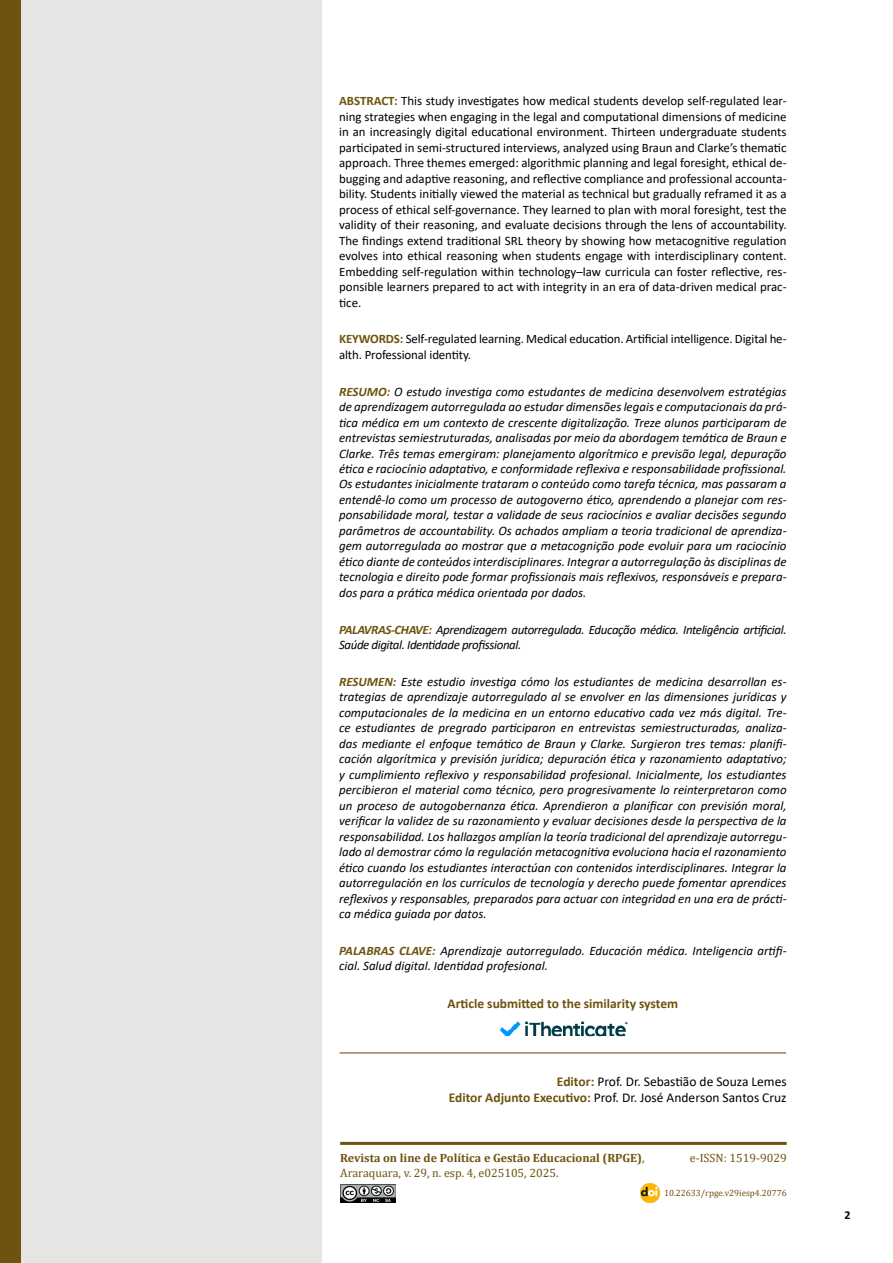
<style>
.page{position:relative;width:893px;height:1263px;background:#fff}
.page>*{position:absolute;margin:0;border:0;box-sizing:border-box;transform-origin:0 0}
.t1{font:13.5px/16.2px "Calibri";color:#000;text-align:right}
.t2{font:700 13.5px "Calibri";color:#6e530e}
.t3{font:italic 12.9px/15.5px "Calibri";color:#000;text-align:justify}
.t4{font:12.9px/15.5px "Calibri";letter-spacing:-.01em;color:#000;text-align:justify}
.t5{font:italic 12.9px/15.5px "Calibri";letter-spacing:-.03em;color:#000}
.t6{font:700 12px/14.4px "Cambria";color:#6e530e}
.t7{font:12px "Cambria";color:#6e530e}
.t8{font:700 12px "Calibri";color:#000}
.t9{font:9px "Cambria";color:#6e530e}
.s1{font-weight:700;color:#6e530e}
.s2{font-weight:400}
</style>
<div class="page">
<hr style="left:340px;top:1142px;width:447px;height:3px;background:#6e530e">
<img style="left:340px;top:1184px;width:55px;height:18px">
<div style="left:0;top:0;width:21px;height:1263px;background:#6e530e"></div>
<hr style="left:892px;top:0;width:1px;height:1263px;background:#6e530e">
<div style="left:22px;top:0;width:300px;height:1263px;background:#e6e5e3"></div>
<img style="left:640px;top:1183px;width:20px;height:20px">
<img style="left:500px;top:1021px;width:127px;height:16px">
<hr style="left:340px;top:1052px;width:446px;height:2px;background:#978352">
<p class="t4" style="left:339px;top:93px;width:449px"><span class="s1">ABSTRACT:</span> This study investigates how medical students develop self-regulated lear&shy;ning strategies when engaging in the legal and computational dimensions of medicine in an increasingly digital educational environment. Thirteen undergraduate students participated in semi-structured interviews, analyzed using Braun and Clarke’s thematic approach. Three themes emerged: algorithmic planning and legal foresight, ethical de&shy;bugging and adaptive reasoning, and reflective compliance and professional accounta&shy;bility. Students initially viewed the material as technical but gradually reframed it as a process of ethical self-governance. They learned to plan with moral foresight, test the validity of their reasoning, and evaluate decisions through the lens of accountability.<br>The findings extend traditional SRL theory by showing how metacognitive regulation evolves into ethical reasoning when students engage with interdisciplinary content.<br>Embedding self-regulation within technology–law curricula can foster reflective, res&shy;ponsible learners prepared to act with integrity in an era of data-driven medical prac&shy;tice.</p>
<p class="t4" style="left:339px;top:331px;width:449px"><span class="s1">KEYWORDS:</span> Self-regulated learning. Medical education. Artificial intelligence. Digital he&shy;alth. Professional identity.</p>
<p class="t3" style="left:339px;top:383px;width:449px"><span class="s1">RESUMO:</span> O estudo investiga como estudantes de medicina desenvolvem estratégias de aprendizagem autorregulada ao estudar dimensões legais e computacionais da prá&shy;tica médica em um contexto de crescente digitalização. Treze alunos participaram de entrevistas semiestruturadas, analisadas por meio da abordagem temática de Braun e Clarke. Três temas emergiram: planejamento algorítmico e previsão legal, depuração ética e raciocínio adaptativo, e conformidade reflexiva e responsabilidade profissional.<br>Os estudantes inicialmente trataram o conteúdo como tarefa técnica, mas passaram a entendê-lo como um processo de autogoverno ético, aprendendo a planejar com res&shy;ponsabilidade moral, testar a validade de seus raciocínios e avaliar decisões segundo parâmetros de accountability. Os achados ampliam a teoria tradicional de aprendiza&shy;gem autorregulada ao mostrar que a metacognição pode evoluir para um raciocínio ético diante de conteúdos interdisciplinares. Integrar a autorregulação às disciplinas de tecnologia e direito pode formar profissionais mais reflexivos, responsáveis e prepara&shy;dos para a prática médica orientada por dados.</p>
<p class="t5" style="left:339px;top:621px;width:449px"><span class="s1">PALAVRAS-CHAVE:</span> Aprendizagem autorregulada. Educação médica. Inteligência artificial.<br>Saúde digital. Identidade profissional.</p>
<p class="t3" style="left:339px;top:673px;width:449px"><span class="s1">RESUMEN:</span> Este estudio investiga cómo los estudiantes de medicina desarrollan es&shy;trategias de aprendizaje autorregulado al se envolver en las dimensiones jurídicas y computacionales de la medicina en un entorno educativo cada vez más digital. Tre&shy;ce estudiantes de pregrado participaron en entrevistas semiestructuradas, analiza&shy;das mediante el enfoque temático de Braun y Clarke. Surgieron tres temas: planifi&shy;cación algorítmica y previsión jurídica; depuración ética y razonamiento adaptativo; y cumplimiento reflexivo y responsabilidad profesional. Inicialmente, los estudiantes percibieron el material como técnico, pero progresivamente lo reinterpretaron como un proceso de autogobernanza ética. Aprendieron a planificar con previsión moral, verificar la validez de su razonamiento y evaluar decisiones desde la perspectiva de la responsabilidad. Los hallazgos amplían la teoría tradicional del aprendizaje autorregu&shy;lado al demostrar cómo la regulación metacognitiva evoluciona hacia el razonamiento ético cuando los estudiantes interactúan con contenidos interdisciplinares. Integrar la autorregulación en los currículos de tecnología y derecho puede fomentar aprendices reflexivos y responsables, preparados para actuar con integridad en una era de prácti&shy;ca médica guiada por datos.</p>
<p class="t3" style="left:339px;top:942px;width:449px"><span class="s1">PALABRAS CLAVE:</span> Aprendizaje autorregulado. Educación médica. Inteligencia artifi&shy;cial. Salud digital. Identidad profesional.</p>
<p class="t2" style="left:448px;top:994px;width:232px">Article submitted to the similarity system</p>
<p class="t1" style="left:449px;top:1073px;width:339px"><span class="s1">Editor:</span> Prof. Dr. Sebastião de Souza Lemes<br><span class="s1">Editor Adjunto Executivo:</span> Prof. Dr. José Anderson Santos Cruz</p>
<p class="t6" style="left:340px;top:1150px;width:306px">Revista on line de Política e Gestão Educacional (RPGE)<span class="s2">,<br>Araraquara, v. 29, n. esp. 4, e025105, 2025.</span></p>
<p class="t7" style="left:690px;top:1151px;width:98px">e-ISSN: 1519-9029</p>
<p class="t9" style="left:664px;top:1187px;width:124px">10.22633/rpge.v29iesp4.20776</p>
<p class="t8" style="left:844px;top:1206px;width:8px">2</p>
</div>
